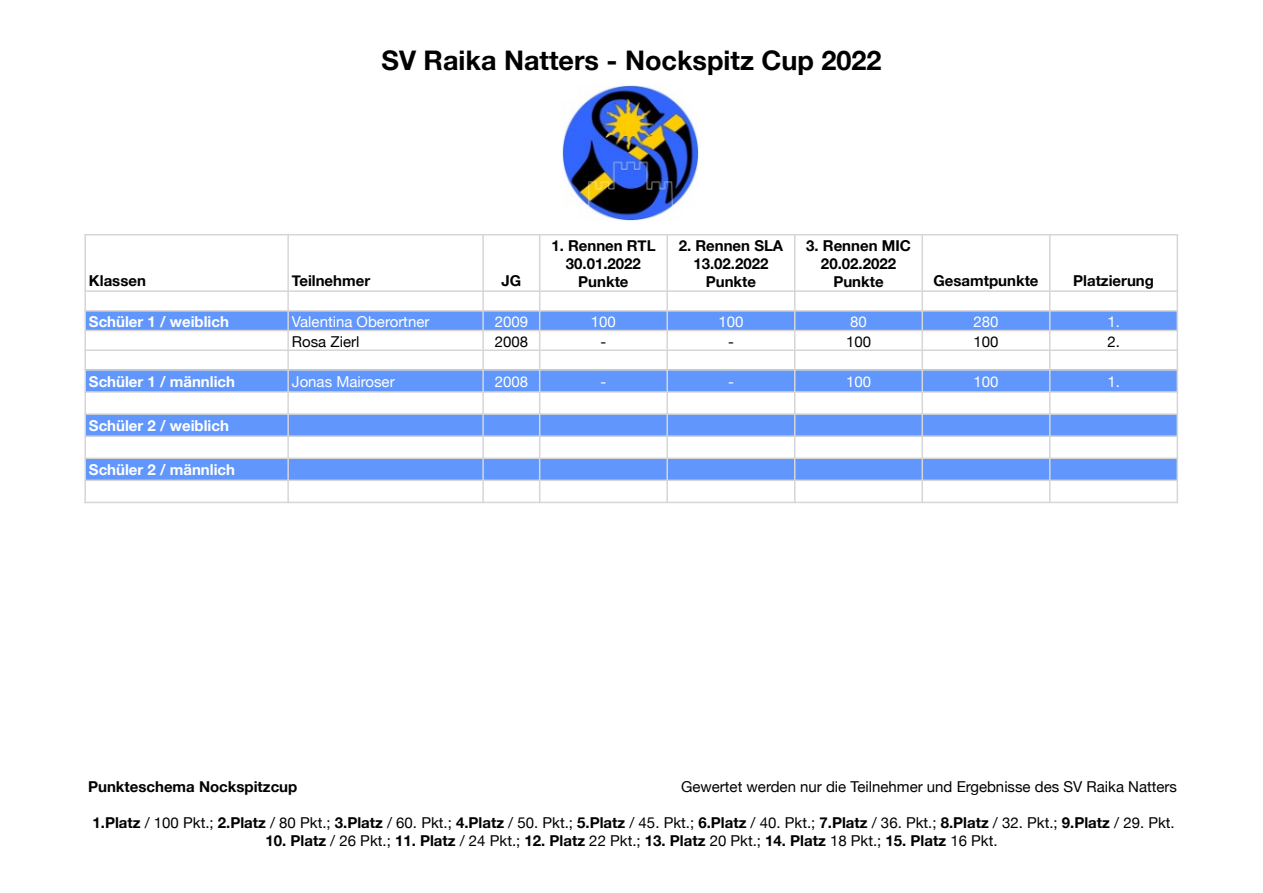
<style>
.page{position:relative;width:1263px;height:893px;background:#fff}
.page>*{position:absolute;margin:0;border:0;box-sizing:border-box;transform-origin:0 0}
.t1{font:700 27px "Helvetica Neue";color:#000}
.t2{font:700 15px/18px "Helvetica Neue";color:#000;text-align:center}
.t3{font:15px "Helvetica Neue";color:#000}
.t4{font:700 15px "Helvetica Neue";color:#fff}
.t5{font:15px "Helvetica Neue";color:#fff}
.s1{font-weight:700}
.s2{font-weight:400}
</style>
<div class="page">
<div style="left:85px;top:311px;width:203px;height:20px;background:#6197fc"></div>
<div style="left:288px;top:311px;width:195px;height:20px;background:#6197fc"></div>
<div style="left:483px;top:311px;width:57px;height:20px;background:#6197fc"></div>
<div style="left:540px;top:311px;width:127px;height:20px;background:#6197fc"></div>
<div style="left:667px;top:311px;width:128px;height:20px;background:#6197fc"></div>
<div style="left:795px;top:311px;width:127px;height:20px;background:#6197fc"></div>
<div style="left:922px;top:311px;width:128px;height:20px;background:#6197fc"></div>
<div style="left:1050px;top:311px;width:127px;height:20px;background:#6197fc"></div>
<div style="left:85px;top:370px;width:203px;height:22px;background:#6197fc"></div>
<div style="left:288px;top:370px;width:195px;height:22px;background:#6197fc"></div>
<div style="left:483px;top:370px;width:57px;height:22px;background:#6197fc"></div>
<div style="left:540px;top:370px;width:127px;height:22px;background:#6197fc"></div>
<div style="left:667px;top:370px;width:128px;height:22px;background:#6197fc"></div>
<div style="left:795px;top:370px;width:127px;height:22px;background:#6197fc"></div>
<div style="left:922px;top:370px;width:128px;height:22px;background:#6197fc"></div>
<div style="left:1050px;top:370px;width:127px;height:22px;background:#6197fc"></div>
<div style="left:85px;top:414px;width:203px;height:22px;background:#6197fc"></div>
<div style="left:288px;top:414px;width:195px;height:22px;background:#6197fc"></div>
<div style="left:483px;top:414px;width:57px;height:22px;background:#6197fc"></div>
<div style="left:540px;top:414px;width:127px;height:22px;background:#6197fc"></div>
<div style="left:667px;top:414px;width:128px;height:22px;background:#6197fc"></div>
<div style="left:795px;top:414px;width:127px;height:22px;background:#6197fc"></div>
<div style="left:922px;top:414px;width:128px;height:22px;background:#6197fc"></div>
<div style="left:1050px;top:414px;width:127px;height:22px;background:#6197fc"></div>
<div style="left:85px;top:458px;width:203px;height:22px;background:#6197fc"></div>
<div style="left:288px;top:458px;width:195px;height:22px;background:#6197fc"></div>
<div style="left:483px;top:458px;width:57px;height:22px;background:#6197fc"></div>
<div style="left:540px;top:458px;width:127px;height:22px;background:#6197fc"></div>
<div style="left:667px;top:458px;width:128px;height:22px;background:#6197fc"></div>
<div style="left:795px;top:458px;width:127px;height:22px;background:#6197fc"></div>
<div style="left:922px;top:458px;width:128px;height:22px;background:#6197fc"></div>
<div style="left:1050px;top:458px;width:127px;height:22px;background:#6197fc"></div>
<hr style="left:482px;top:234px;width:2px;height:57px;background:#d6d6d6">
<hr style="left:482px;top:291px;width:2px;height:212px;background:#d6d6d6">
<hr style="left:539px;top:234px;width:1px;height:57px;background:#d6d6d6">
<hr style="left:539px;top:291px;width:1px;height:212px;background:#d6d6d6">
<hr style="left:666px;top:234px;width:2px;height:57px;background:#d6d6d6">
<hr style="left:666px;top:291px;width:2px;height:212px;background:#d6d6d6">
<hr style="left:794px;top:234px;width:1px;height:57px;background:#d6d6d6">
<hr style="left:794px;top:291px;width:1px;height:212px;background:#d6d6d6">
<hr style="left:921px;top:234px;width:2px;height:57px;background:#d6d6d6">
<hr style="left:921px;top:291px;width:2px;height:212px;background:#d6d6d6">
<hr style="left:1049px;top:234px;width:1px;height:57px;background:#d6d6d6">
<hr style="left:1049px;top:291px;width:1px;height:212px;background:#d6d6d6">
<hr style="left:84px;top:310px;width:204px;height:2px;background:#d6d6d6">
<hr style="left:288px;top:310px;width:890px;height:2px;background:#d6d6d6">
<hr style="left:84px;top:330px;width:204px;height:1px;background:#d6d6d6">
<hr style="left:288px;top:330px;width:890px;height:1px;background:#d6d6d6">
<hr style="left:84px;top:349px;width:204px;height:2px;background:#d6d6d6">
<hr style="left:288px;top:349px;width:890px;height:2px;background:#d6d6d6">
<hr style="left:84px;top:369px;width:204px;height:2px;background:#d6d6d6">
<hr style="left:288px;top:369px;width:890px;height:2px;background:#d6d6d6">
<hr style="left:84px;top:391px;width:204px;height:2px;background:#d6d6d6">
<hr style="left:288px;top:391px;width:890px;height:2px;background:#d6d6d6">
<hr style="left:84px;top:413px;width:204px;height:2px;background:#d6d6d6">
<hr style="left:288px;top:413px;width:890px;height:2px;background:#d6d6d6">
<hr style="left:84px;top:435px;width:204px;height:2px;background:#d6d6d6">
<hr style="left:288px;top:435px;width:890px;height:2px;background:#d6d6d6">
<hr style="left:84px;top:457px;width:204px;height:2px;background:#d6d6d6">
<hr style="left:288px;top:457px;width:890px;height:2px;background:#d6d6d6">
<hr style="left:84px;top:480px;width:204px;height:1px;background:#d6d6d6">
<hr style="left:288px;top:480px;width:890px;height:1px;background:#d6d6d6">
<hr style="left:287px;top:234px;width:2px;height:57px;background:#d6d6d6">
<hr style="left:287px;top:291px;width:2px;height:212px;background:#d6d6d6">
<hr style="left:84px;top:290px;width:1094px;height:2px;background:#d6d6d6">
<hr style="left:84px;top:234px;width:2px;height:57px;background:#d6d6d6">
<hr style="left:84px;top:291px;width:2px;height:212px;background:#d6d6d6">
<hr style="left:1176px;top:234px;width:2px;height:57px;background:#d6d6d6">
<hr style="left:1176px;top:291px;width:2px;height:212px;background:#d6d6d6">
<hr style="left:84px;top:234px;width:1094px;height:1px;background:#d6d6d6">
<hr style="left:84px;top:502px;width:204px;height:1px;background:#d6d6d6">
<hr style="left:288px;top:502px;width:890px;height:1px;background:#d6d6d6">
<img style="left:562px;top:85px;width:137px;height:135px">
<h1 class="t1" style="left:381px;top:44px;width:502px">SV Raika Natters - Nockspitz Cup 2022</h1>
<p class="t2" style="left:89px;top:271px;width:58px">Klassen</p>
<p class="t2" style="left:292px;top:271px;width:80px">Teilnehmer</p>
<p class="t2" style="left:501px;top:271px;width:21px">JG</p>
<p class="t2" style="left:551px;top:237px;width:106px">1. Rennen RTL<br>30.01.2022<br>Punkte</p>
<p class="t2" style="left:679px;top:237px;width:106px">2. Rennen SLA<br>13.02.2022<br>Punkte</p>
<p class="t2" style="left:806px;top:237px;width:106px">3. Rennen MIC<br>20.02.2022<br>Punkte</p>
<p class="t2" style="left:933px;top:271px;width:106px">Gesamtpunkte</p>
<p class="t2" style="left:1073px;top:271px;width:82px">Platzierung</p>
<p class="t4" style="left:89px;top:313px;width:141px">Schüler 1 / weiblich</p>
<p class="t5" style="left:292px;top:313px;width:139px">Valentina Oberortner</p>
<p class="t5" style="left:495px;top:313px;width:35px">2009</p>
<p class="t5" style="left:591px;top:313px;width:27px">100</p>
<p class="t5" style="left:718px;top:313px;width:27px">100</p>
<p class="t5" style="left:850px;top:313px;width:18px">80</p>
<p class="t5" style="left:973px;top:313px;width:27px">280</p>
<p class="t5" style="left:1107px;top:313px;width:14px">1.</p>
<p class="t3" style="left:292px;top:333px;width:69px">Rosa Zierl</p>
<p class="t3" style="left:495px;top:333px;width:35px">2008</p>
<p class="t3" style="left:600px;top:333px;width:7px">-</p>
<p class="t3" style="left:728px;top:333px;width:7px">-</p>
<p class="t3" style="left:846px;top:333px;width:27px">100</p>
<p class="t3" style="left:973px;top:333px;width:27px">100</p>
<p class="t3" style="left:1107px;top:333px;width:14px">2.</p>
<p class="t4" style="left:89px;top:372px;width:148px">Schüler 1 / männlich</p>
<p class="t5" style="left:292px;top:372px;width:104px">Jonas Mairoser</p>
<p class="t5" style="left:495px;top:372px;width:35px">2008</p>
<p class="t5" style="left:600px;top:372px;width:7px">-</p>
<p class="t5" style="left:728px;top:372px;width:7px">-</p>
<p class="t5" style="left:846px;top:372px;width:27px">100</p>
<p class="t5" style="left:973px;top:372px;width:27px">100</p>
<p class="t5" style="left:1107px;top:372px;width:14px">1.</p>
<p class="t4" style="left:89px;top:416px;width:141px">Schüler 2 / weiblich</p>
<p class="t4" style="left:89px;top:460px;width:148px">Schüler 2 / männlich</p>
<p class="t2" style="left:88px;top:777px;width:211px">Punkteschema Nockspitzcup</p>
<p class="t3" style="left:681px;top:778px;width:498px">Gewertet werden nur die Teilnehmer und Ergebnisse des SV Raika Natters</p>
<p class="t3" style="left:93px;top:814px;width:1084px"><span class="s1">1.Platz</span> / 100 Pkt.; <span class="s1">2.Platz</span> / 80 Pkt.; <span class="s1">3.Platz</span> / 60. Pkt.; <span class="s1">4.Platz</span> / 50. Pkt.; <span class="s1">5.Platz</span> / 45. Pkt.; <span class="s1">6.Platz</span> / 40. Pkt.; <span class="s1">7.Platz</span> / 36. Pkt.; <span class="s1">8.Platz</span> / 32. Pkt.; <span class="s1">9.Platz</span> / 29. Pkt.</p>
<p class="t2" style="left:266px;top:831px;width:733px">10. Platz <span class="s2">/ 26 Pkt.;</span> 11. Platz <span class="s2">/ 24 Pkt.;</span> 12. Platz <span class="s2">22 Pkt.;</span> 13. Platz <span class="s2">20 Pkt.;</span> 14. Platz <span class="s2">18 Pkt.;</span> 15. Platz <span class="s2">16 Pkt.</span></p>
</div>
